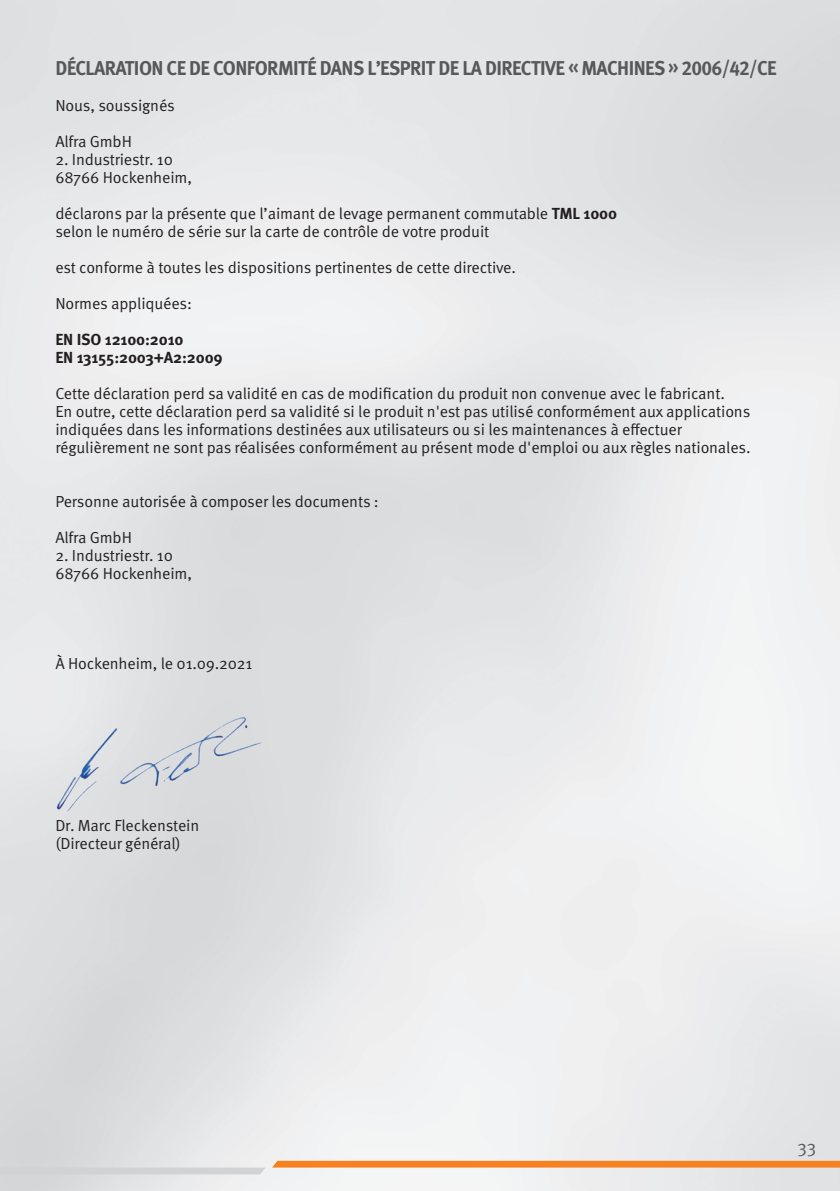
<style>
.page{position:relative;width:840px;height:1191px;background:#fff}
.page>*{position:absolute;margin:0;border:0;box-sizing:border-box;transform-origin:0 0}
.Ü2_12pt_grau{font:700 20px "Meta OT";letter-spacing:-.03em;color:#57585a;scale:.95 1}
.t1{font:18px "Meta OT";color:#57585a}
.Fließtext{font:16px/18px "Meta OT";letter-spacing:-.01em;color:#231f20}
.Fließtext-2{font:700 16px "Meta OT";letter-spacing:-.01em;color:#231f20}
.s1{font-weight:700}
</style>
<div class="page">
<svg style="left:272px;top:1160px;width:567px;height:7px;background:#f48d39"></svg>
<svg style="left:0;top:1167px;width:265px;height:7px;background:#d2d3d5"></svg>
<img style="left:57px;top:716px;width:203px;height:95px">
<p class="Ü2_12pt_grau" style="left:55px;top:56px;width:760px">DÉCLARATION CE DE CONFORMITÉ DANS L’ESPRIT DE LA DIRECTIVE « MACHINES » 2006/42/CE</p>
<p class="Fließtext" style="left:55px;top:97px;width:121px">Nous, soussignés</p>
<p class="Fließtext" style="left:55px;top:133px;width:78px">Alfra GmbH</p>
<p class="Fließtext" style="left:55px;top:151px;width:119px">2. Industriestr. 10</p>
<p class="Fließtext" style="left:55px;top:169px;width:138px">68766 Hockenheim,</p>
<p class="Fließtext" style="left:55px;top:205px;width:563px">déclarons par la présente que l’aimant de levage permanent commutable <span class="s1">TML 1000</span></p>
<p class="Fließtext" style="left:55px;top:223px;width:435px">selon le numéro de série sur la carte de contrôle de votre produit</p>
<p class="Fließtext" style="left:55px;top:259px;width:462px">est conforme à toutes les dispositions pertinentes de cette directive.</p>
<p class="Fließtext" style="left:55px;top:295px;width:138px">Normes appliquées:</p>
<p class="Fließtext-2" style="left:55px;top:330px;width:130px">EN ISO 12100:2010</p>
<p class="Fließtext-2" style="left:55px;top:348px;width:169px">EN 13155:2003+A2:2009</p>
<p class="Fließtext" style="left:55px;top:385px;width:670px">Cette déclaration perd sa validité en cas de modification du produit non convenue avec le fabricant.</p>
<p class="Fließtext" style="left:55px;top:403px;width:696px">En outre, cette déclaration perd sa validité si le produit n'est pas utilisé conformément aux applications indiquées dans les informations destinées aux utilisateurs ou si les maintenances à effectuer</p>
<p class="Fließtext" style="left:55px;top:439px;width:696px">régulièrement ne sont pas réalisées conformément au présent mode d'emploi ou aux règles nationales.</p>
<p class="Fließtext" style="left:55px;top:493px;width:325px">Personne autorisée à composer les documents :</p>
<p class="Fließtext" style="left:55px;top:529px;width:78px">Alfra GmbH</p>
<p class="Fließtext" style="left:55px;top:547px;width:119px">2. Industriestr. 10</p>
<p class="Fließtext" style="left:55px;top:565px;width:138px">68766 Hockenheim,</p>
<p class="Fließtext" style="left:55px;top:655px;width:198px">À Hockenheim, le 01.09.2021</p>
<p class="Fließtext" style="left:55px;top:817px;width:145px">Dr. Marc Fleckenstein</p>
<p class="Fließtext" style="left:55px;top:835px;width:127px">(Directeur général)</p>
<p class="t1" style="left:797px;top:1136px;width:20px">33</p>
</div>
